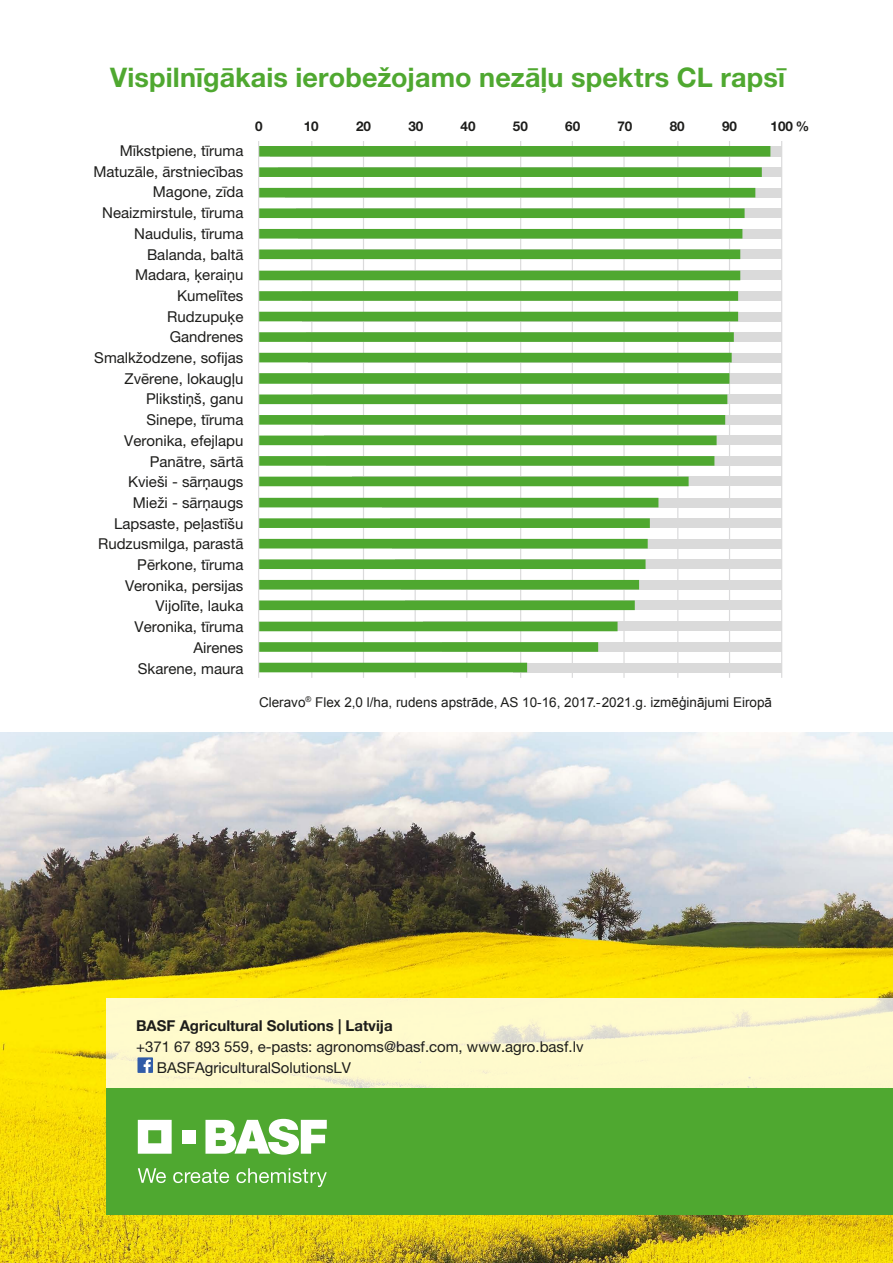
<style>
.page{position:relative;width:893px;height:1263px;background:#fff}
.page>*{position:absolute;margin:0;border:0;box-sizing:border-box;transform-origin:0 0}
.t1{font:700 27px "Helvetica Neue LT Pro";letter-spacing:.005em;color:#4fa830}
.t2{font:15px/20.7px "Helvetica Neue LT Pro";color:#1d1d1b}
.t3{font:700 15px "Helvetica Neue LT Pro";color:#1d1d1b}
.t4{font:13.5px "Arial";color:#1d1d1b}
.t5{font:700 13.5px "Helvetica Neue LT Pro";color:#1d1d1b}
</style>
<div class="page">
<img style="left:0;top:732px;width:893px;height:531px">
<div style="left:106px;top:998px;width:787px;height:105px;background:#fefacc"></div>
<svg style="left:137px;top:1057px;width:16px;height:16px"></svg>
<div style="left:106px;top:1088px;width:787px;height:126px;background:#4fa830"></div>
<svg style="left:138px;top:1120px;width:34px;height:34px"></svg>
<div style="left:182px;top:1130px;width:13px;height:13px;background:#fff"></div>
<svg style="left:205px;top:1119px;width:122px;height:36px"></svg>
<svg style="left:138px;top:1168px;width:28px;height:15px"></svg>
<svg style="left:173px;top:1169px;width:56px;height:14px"></svg>
<svg style="left:236px;top:1168px;width:91px;height:19px"></svg>
<div style="left:513px;top:663px;width:269px;height:9px;background:#dadada"></div>
<div style="left:442px;top:642px;width:340px;height:10px;background:#dadada"></div>
<div style="left:423px;top:622px;width:359px;height:9px;background:#dadada"></div>
<div style="left:406px;top:600px;width:376px;height:10px;background:#dadada"></div>
<div style="left:401px;top:580px;width:381px;height:9px;background:#dadada"></div>
<div style="left:395px;top:559px;width:387px;height:10px;background:#dadada"></div>
<div style="left:393px;top:539px;width:389px;height:9px;background:#dadada"></div>
<div style="left:390px;top:518px;width:392px;height:10px;background:#dadada"></div>
<div style="left:382px;top:498px;width:400px;height:9px;background:#dadada"></div>
<div style="left:352px;top:477px;width:430px;height:9px;background:#dadada"></div>
<div style="left:326px;top:456px;width:456px;height:10px;background:#dadada"></div>
<div style="left:324px;top:436px;width:458px;height:9px;background:#dadada"></div>
<div style="left:315px;top:415px;width:467px;height:10px;background:#dadada"></div>
<div style="left:313px;top:394px;width:469px;height:10px;background:#dadada"></div>
<div style="left:311px;top:373px;width:471px;height:11px;background:#dadada"></div>
<div style="left:309px;top:353px;width:473px;height:9px;background:#dadada"></div>
<div style="left:307px;top:332px;width:475px;height:10px;background:#dadada"></div>
<div style="left:302px;top:312px;width:480px;height:9px;background:#dadada"></div>
<div style="left:302px;top:291px;width:480px;height:10px;background:#dadada"></div>
<div style="left:300px;top:271px;width:482px;height:9px;background:#dadada"></div>
<div style="left:300px;top:249px;width:482px;height:10px;background:#dadada"></div>
<div style="left:298px;top:229px;width:484px;height:10px;background:#dadada"></div>
<div style="left:296px;top:208px;width:486px;height:10px;background:#dadada"></div>
<div style="left:285px;top:188px;width:497px;height:9px;background:#dadada"></div>
<div style="left:279px;top:167px;width:503px;height:10px;background:#dadada"></div>
<div style="left:270px;top:146px;width:512px;height:11px;background:#dadada"></div>
<hr style="left:311px;top:141px;width:1px;height:537px;background:#dadadb">
<hr style="left:363px;top:141px;width:1px;height:537px;background:#dadadb">
<hr style="left:415px;top:141px;width:1px;height:537px;background:#dadadb">
<hr style="left:466px;top:141px;width:1px;height:537px;background:#dadadb">
<hr style="left:520px;top:141px;width:1px;height:537px;background:#dadadb">
<hr style="left:572px;top:141px;width:1px;height:537px;background:#dadadb">
<hr style="left:623px;top:141px;width:2px;height:537px;background:#dadadb">
<hr style="left:677px;top:141px;width:1px;height:537px;background:#dadadb">
<hr style="left:729px;top:141px;width:1px;height:537px;background:#dadadb">
<hr style="left:781px;top:141px;width:1px;height:537px;background:#dadadb">
<svg style="left:259px;top:146px;width:511px;height:526px"></svg>
<hr style="left:258px;top:141px;width:1px;height:537px;background:#dadadb">
<h1 class="t1" style="left:110px;top:61px;width:676px">Vispilnīgākais ierobežojamo nezāļu spektrs CL rapsī</h1>
<p class="t2" style="left:93px;top:140px;width:152px;text-align:right">Mīkstpiene, tīruma<br>Matuzāle, ārstniecības<br>Magone, zīda<br>Neaizmirstule, tīruma<br>Naudulis, tīruma<br>Balanda, baltā<br>Madara, ķeraiņu<br>Kumelītes<br>Rudzupuķe<br>Gandrenes<br>Smalkžodzene, sofijas<br>Zvērene, lokaugļu<br>Plikstiņš, ganu<br>Sinepe, tīruma<br>Veronika, efejlapu<br>Panātre, sārtā<br>Kvieši - sārņaugs<br>Mieži - sārņaugs<br>Lapsaste, peļastīšu<br>Rudzusmilga, parastā<br>Pērkone, tīruma<br>Veronika, persijas<br>Vijolīte, lauka<br>Veronika, tīruma<br>Airenes<br>Skarene, maura</p>
<p class="t5" style="left:255px;top:118px;width:9px">0</p>
<p class="t5" style="left:304px;top:118px;width:17px">10</p>
<p class="t5" style="left:356px;top:118px;width:17px">20</p>
<p class="t5" style="left:408px;top:118px;width:17px">30</p>
<p class="t5" style="left:461px;top:118px;width:17px">40</p>
<p class="t5" style="left:513px;top:118px;width:17px">50</p>
<p class="t5" style="left:565px;top:118px;width:17px">60</p>
<p class="t5" style="left:617px;top:118px;width:17px">70</p>
<p class="t5" style="left:670px;top:118px;width:17px">80</p>
<p class="t5" style="left:722px;top:118px;width:17px">90</p>
<p class="t5" style="left:770px;top:118px;width:40px">100 %</p>
<p class="t4" style="left:259px;top:693px;width:515px">Cleravo<sup>®</sup> Flex 2,0 l/ha, rudens apstrāde, AS 10-16, 2017.-2021.g. izmēģinājumi Eiropā</p>
<p class="t3" style="left:136px;top:1016px;width:258px">BASF Agricultural Solutions | Latvija</p>
<p class="t2" style="left:157px;top:1036px;width:428px;text-indent:-21px">+371 67 893 559, e-pasts: agronoms@basf.com, www.agro.basf.lv<br>BASFAgriculturalSolutionsLV</p>
</div>
